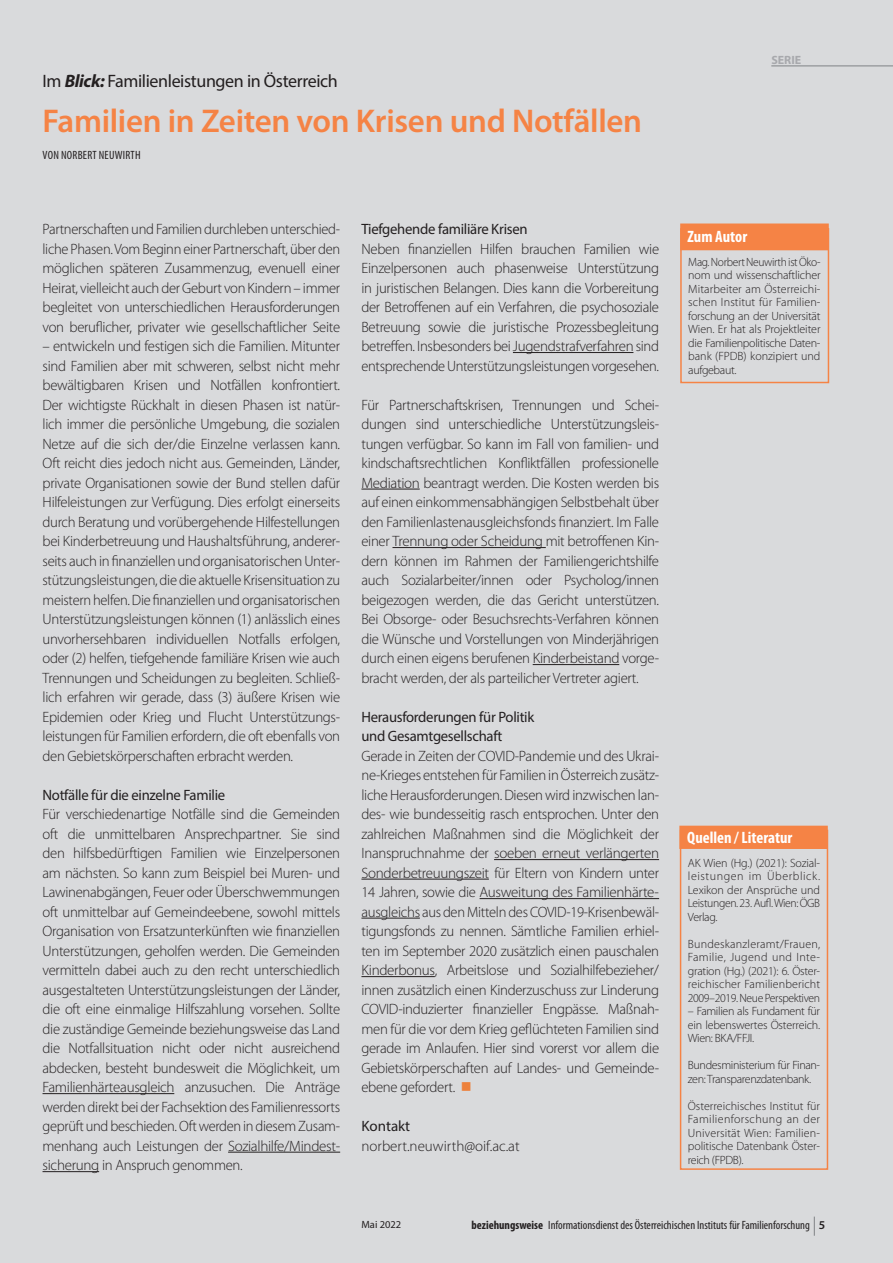
<style>
.page{position:relative;width:893px;height:1263px;background:#d9dadc}
.page>*{position:absolute;margin:0;border:0;box-sizing:border-box;transform-origin:0 0}
.Überschrift_orange{font:600 33px "Myriad Pro";letter-spacing:-.01em;color:#f58345}
.Überschrift_orange-2{font:18px "Myriad Pro";letter-spacing:-.02em;color:#231f20}
.t1{font:700 condensed 16.5px "Myriad Pro";color:#fff}
.Fliesstext{font:300 15px/19.5px "Myriad Pro";letter-spacing:-.02em;color:#231f20;text-align:justify}
.Fliesstext-2{font:15px "Myriad Pro";letter-spacing:-.02em;color:#231f20}
.Infotext{font:300 15px "Myriad Pro";color:#231f20}
.Infotext-2{font:15px "Myriad Pro";color:#231f20}
.Literatur{font:300 12px/13.5px "Myriad Pro";letter-spacing:-.025em;color:#231f20;text-align:justify}
.Literatur-2{font:300 12px/13.5px "Myriad Pro";letter-spacing:-.025em;color:#231f20;text-align:justify;scale:.96 1}
.Überschrift_orange-3{font:condensed 12px "Myriad Pro";color:#231f20}
.Überschrift_orange-4{font:condensed 12px "Myriad Pro";letter-spacing:.02em;color:#231f20}
.t2{font:700 12px "Myriad Pro";color:#a8a9ad}
.t3{font:10.5px "Myriad Pro";color:#231f20}
.s1{font-weight:700;font-style:italic}
.s2{color:#ed813c}
.s3{font-weight:700}
.s4{font-weight:600;font-stretch:normal}
</style>
<div class="page">
<hr style="left:43px;top:1093px;width:131px;height:1px;background:#231f20">
<hr style="left:228px;top:1152px;width:112px;height:1px;background:#231f20">
<hr style="left:43px;top:1171px;width:56px;height:1px;background:#231f20">
<hr style="left:513px;top:352px;width:120px;height:1px;background:#231f20">
<hr style="left:361px;top:489px;width:59px;height:1px;background:#231f20">
<hr style="left:392px;top:547px;width:154px;height:1px;background:#231f20">
<hr style="left:533px;top:664px;width:86px;height:1px;background:#231f20">
<hr style="left:494px;top:859px;width:165px;height:1px;background:#231f20">
<hr style="left:361px;top:879px;width:128px;height:1px;background:#231f20">
<hr style="left:480px;top:898px;width:179px;height:1px;background:#231f20">
<hr style="left:361px;top:918px;width:59px;height:1px;background:#231f20">
<hr style="left:361px;top:976px;width:74px;height:1px;background:#231f20">
<div style="left:680px;top:830px;width:148px;height:340px;border:2px solid #f58345"></div>
<div style="left:679px;top:826px;width:149px;height:23px;background:#f58345"></div>
<div style="left:680px;top:228px;width:149px;height:155px;border:2px solid #f58345"></div>
<div style="left:680px;top:223px;width:149px;height:27px;background:#f58345"></div>
<hr style="left:771px;top:66px;width:122px;height:1px;background:#808285">
<svg style="left:814px;top:1216px;width:1px;height:20px"></svg>
<p class="Überschrift_orange-2" style="left:43px;top:70px;width:297px">Im <span class="s1">Blick:</span> Familienleistungen in Österreich</p>
<p class="Überschrift_orange" style="left:43px;top:100px;width:601px">Familien in Zeiten von Krisen und Notfällen</p>
<p class="Überschrift_orange-4" style="left:43px;top:148px;width:99px">VON NORBERT NEUWIRTH</p>
<p class="Fliesstext" style="left:43px;top:220px;width:299px">Partnerschaften und Familien durchleben unterschied&shy;liche Phasen. Vom Beginn einer Partnerschaft, über den möglichen späteren Zusammenzug, evenuell einer Heirat, vielleicht auch der Geburt von Kindern – immer begleitet von unterschiedlichen Herausforderungen von beruflicher, privater wie gesellschaftlicher Seite</p>
<p class="Fliesstext" style="left:43px;top:337px;width:299px">– entwickeln und festigen sich die Familien. Mitunter sind Familien aber mit schweren, selbst nicht mehr bewältigbaren Krisen und Notfällen konfrontiert.<br>Der wichtigste Rückhalt in diesen Phasen ist natür&shy;lich immer die persönliche Umgebung, die sozialen Netze auf die sich der/die Einzelne verlassen kann.<br>Oft reicht dies jedoch nicht aus. Gemeinden, Länder, private Organisationen sowie der Bund stellen dafür Hilfeleistungen zur Verfügung. Dies erfolgt einerseits durch Beratung und vorübergehende Hilfestellungen bei Kinderbetreuung und Haushaltsführung, anderer&shy;seits auch in finanziellen und organisatorischen Unter&shy;stützungsleistungen, die die aktuelle Krisensituation zu meistern helfen. Die finanziellen und organisatorischen Unterstützungsleistungen können (1) anlässlich eines unvorhersehbaren individuellen Notfalls erfolgen, oder (2) helfen, tiefgehende familiäre Krisen wie auch Trennungen und Scheidungen zu begleiten. Schließ&shy;lich erfahren wir gerade, dass (3) äußere Krisen wie Epidemien oder Krieg und Flucht Unterstützungs&shy;leistungen für Familien erfordern, die oft ebenfalls von den Gebietskörperschaften erbracht werden.</p>
<p class="Fliesstext-2" style="left:43px;top:785px;width:184px">Notfälle für die einzelne Familie</p>
<p class="Fliesstext" style="left:43px;top:805px;width:299px">Für verschiedenartige Notfälle sind die Gemeinden oft die unmittelbaren Ansprechpartner. Sie sind den hilfsbedürftigen Familien wie Einzelpersonen am nächsten. So kann zum Beispiel bei Muren- und Lawinenabgängen, Feuer oder Überschwemmungen oft unmittelbar auf Gemeindeebene, sowohl mittels Organisation von Ersatzunterkünften wie finanziellen Unterstützungen, geholfen werden. Die Gemeinden vermitteln dabei auch zu den recht unterschiedlich ausgestalteten Unterstützungsleistungen der Länder, die oft eine einmalige Hilfszahlung vorsehen. Sollte die zuständige Gemeinde beziehungsweise das Land die Notfallsituation nicht oder nicht ausreichend abdecken, besteht bundesweit die Möglichkeit, um Familienhärteausgleich anzusuchen. Die Anträge werden direkt bei der Fachsektion des Familienressorts geprüft und beschieden. Oft werden in diesem Zusam&shy;menhang auch Leistungen der Sozialhilfe/Mindest&shy;sicherung in Anspruch genommen.</p>
<p class="Fliesstext-2" style="left:361px;top:220px;width:168px">Tiefgehende familiäre Krisen</p>
<p class="Fliesstext" style="left:361px;top:239px;width:299px">Neben finanziellen Hilfen brauchen Familien wie Einzelpersonen auch phasenweise Unterstützung in juristischen Belangen. Dies kann die Vorbereitung der Betroffenen auf ein Verfahren, die psychosoziale Betreuung sowie die juristische Prozessbegleitung betreffen. Insbesonders bei Jugendstrafverfahren sind entsprechende Unterstützungsleistungen vorgesehen.</p>
<p class="Fliesstext" style="left:361px;top:395px;width:299px">Für Partnerschaftskrisen, Trennungen und Schei&shy;dungen sind unterschiedliche Unterstützungsleis&shy;tungen verfügbar. So kann im Fall von familien- und kindschaftsrechtlichen Konfliktfällen professionelle Mediation beantragt werden. Die Kosten werden bis auf einen einkommensabhängigen Selbstbehalt über den Familienlastenausgleichsfonds finanziert. Im Falle einer Trennung oder Scheidung mit betroffenen Kin&shy;dern können im Rahmen der Familiengerichtshilfe auch Sozialarbeiter/innen oder Psycholog/innen beigezogen werden, die das Gericht unterstützen.<br>Bei Obsorge- oder Besuchsrechts-Verfahren können die Wünsche und Vorstellungen von Minderjährigen durch einen eigens berufenen Kinderbeistand vorge&shy;bracht werden, der als parteilicher Vertreter agiert.</p>
<p class="Fliesstext-2" style="left:361px;top:707px;width:174px">Herausforderungen für Politik</p>
<p class="Fliesstext-2" style="left:361px;top:727px;width:142px">und Gesamtgesellschaft</p>
<p class="Fliesstext" style="left:361px;top:746px;width:299px">Gerade in Zeiten der COVID-Pandemie und des Ukrai&shy;ne-Krieges entstehen für Familien in Österreich zusätz&shy;liche Herausforderungen. Diesen wird inzwischen lan&shy;des- wie bundesseitig rasch entsprochen. Unter den zahlreichen Maßnahmen sind die Möglichkeit der Inanspruchnahme der soeben erneut verlängerten Sonderbetreuungszeit für Eltern von Kindern unter 14 Jahren, sowie die Ausweitung des Familienhärte&shy;ausgleichs aus den Mitteln des COVID-19-Krisenbewäl&shy;tigungsfonds zu nennen. Sämtliche Familien erhiel&shy;ten im September 2020 zusätzlich einen pauschalen Kinderbonus, Arbeitslose und Sozialhilfebezieher/ innen zusätzlich einen Kinderzuschuss zur Linderung COVID-induzierter finanzieller Engpässe. Maßnah&shy;men für die vor dem Krieg geflüchteten Familien sind gerade im Anlaufen. Hier sind vorerst vor allem die Gebietskörperschaften auf Landes- und Gemeinde&shy;ebene gefordert. <span class="s2">■</span></p>
<p class="Infotext-2" style="left:361px;top:1117px;width:50px">Kontakt</p>
<p class="Infotext" style="left:361px;top:1137px;width:160px">norbert.neuwirth@oif.ac.at</p>
<p class="t2" style="left:771px;top:52px;width:31px">SERIE</p>
<p class="t1" style="left:687px;top:226px;width:61px">Zum Autor</p>
<p class="Literatur-2" style="left:688px;top:255px;width:139px">Mag. Norbert Neuwirth ist Öko&shy;nom und wissenschaftlicher Mitarbeiter am Österreichi&shy;schen Institut für Familien&shy;forschung an der Universität Wien. Er hat als Projektleiter die Familienpolitische Daten&shy;bank (FPDB) konzipiert und aufgebaut.</p>
<p class="t1" style="left:687px;top:827px;width:107px">Quellen / Literatur</p>
<p class="Literatur" style="left:688px;top:856px;width:134px">AK Wien (Hg.) (2021): Sozial&shy;leistungen im Überblick.<br>Lexikon der Ansprüche und Leistungen. 23. Aufl. Wien: ÖGB Verlag.</p>
<p class="Literatur" style="left:688px;top:937px;width:134px">Bundeskanzleramt/Frauen, Familie, Jugend und Inte&shy;gration (Hg.) (2021): 6. Öster&shy;reichischer Familienbericht 2009–2019. Neue Perspektiven</p>
<p class="Literatur" style="left:688px;top:1005px;width:134px">– Familien als Fundament für ein lebenswertes Österreich.<br>Wien: BKA/FFJI.</p>
<p class="Literatur" style="left:688px;top:1059px;width:134px">Bundesministerium für Finan&shy;zen: Transparenzdatenbank.</p>
<p class="Literatur" style="left:688px;top:1099px;width:134px">Österreichisches Institut für Familienforschung an der Universität Wien: Familien&shy;politische Datenbank Öster&shy;reich (FPDB).</p>
<p class="t3" style="left:361px;top:1218px;width:41px">Mai 2022</p>
<p class="Überschrift_orange-3" style="left:471px;top:1217px;width:355px"><span class="s3">beziehungsweise</span> Informationsdienst des Österreichischen Instituts für Familienforschung <span class="s4">5</span></p>
</div>
